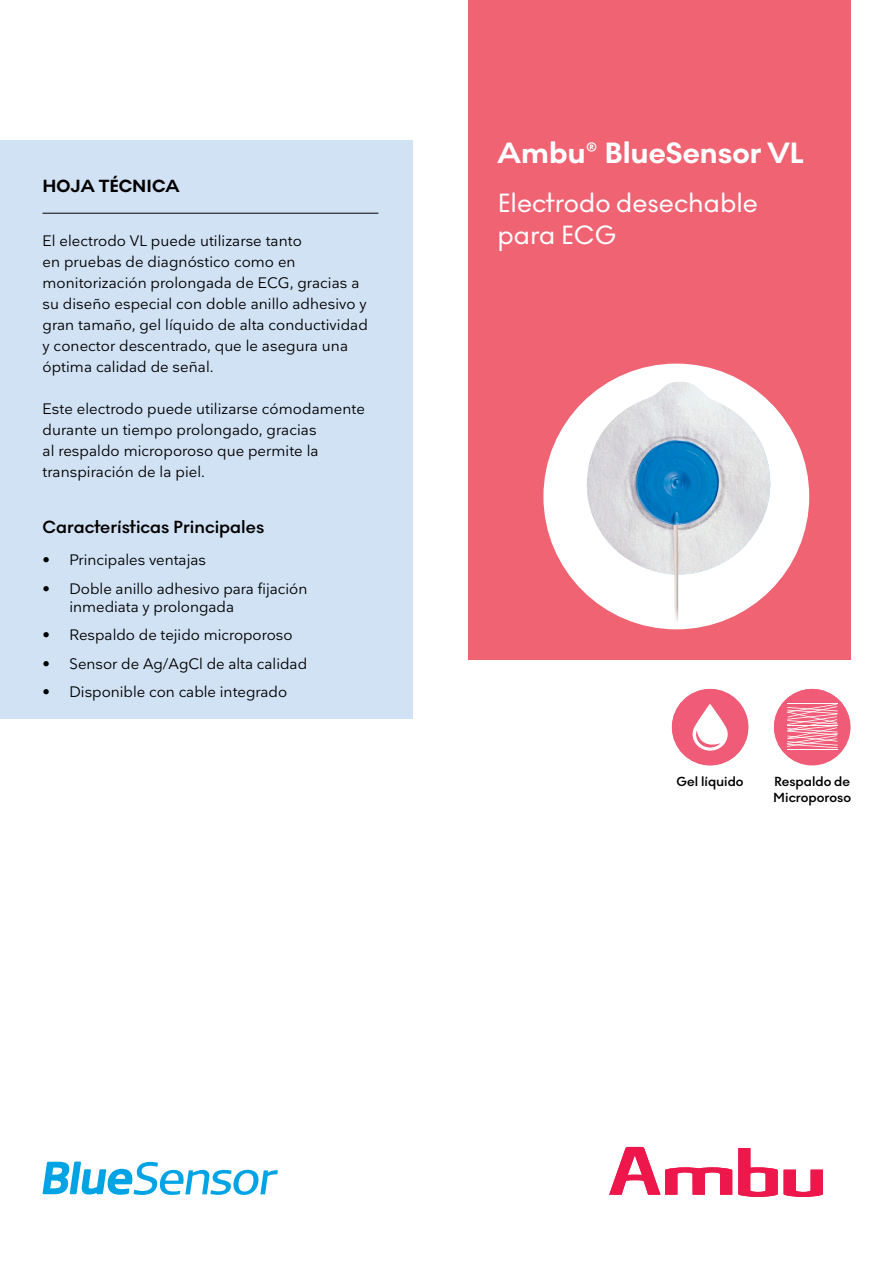
<style>
.page{position:relative;width:893px;height:1263px;background:#fff}
.page>*{position:absolute;margin:0;border:0;box-sizing:border-box;transform-origin:0 0}
.t1{font:700 30px "Noir No 1";color:#fff}
.t2{font:27px/32.4px "Noir No 1";color:#fff}
.t3{font:600 18px "Noir No 1";color:#000}
.t4{font:700 18px "Noir No 1";color:#000}
.t5{font:15px/21px "Nationale";letter-spacing:.005em;color:#000}
.t6{font:600 13.5px/16.5px "Noir No 1";color:#000}
</style>
<div class="page">
<svg style="left:784px;top:1169px;width:39px;height:28px"></svg>
<svg style="left:738px;top:1148px;width:40px;height:49px"></svg>
<svg style="left:609px;top:1147px;width:123px;height:48px"></svg>
<svg style="left:43px;top:1161px;width:235px;height:34px"></svg>
<div style="left:468px;top:0;width:382px;height:659px;background:#f06373"></div>
<div style="left:774px;top:689px;width:76px;height:76px;background:#f05c78;border-radius:50%"></div>
<hr style="left:787px;top:704px;width:51px;height:1px;background:#fff">
<hr style="left:787px;top:749px;width:51px;height:1px;background:#fff">
<hr style="left:787px;top:725px;width:51px;height:1px;background:#fff">
<svg style="left:787px;top:704px;width:50px;height:44px"></svg>
<div style="left:672px;top:689px;width:76px;height:76px;background:#f05c78;border-radius:50%"></div>
<svg style="left:693px;top:704px;width:35px;height:47px"></svg>
<div style="left:0;top:140px;width:412px;height:578px;background:#d1e2f4"></div>
<div style="left:543px;top:364px;width:266px;height:265px;background:#fff;border-radius:50%"></div>
<img style="left:584px;top:381px;width:191px;height:248px">
<hr style="left:43px;top:213px;width:335px;height:1px;background:#000">
<p class="t4" style="left:43px;top:172px;width:139px">HOJA TÉCNICA</p>
<p class="t5" style="left:43px;top:230px;width:327px">El electrodo VL puede utilizarse tanto<br>en pruebas de diagnóstico como en monitorización prolongada de ECG, gracias a su diseño especial con doble anillo adhesivo y gran tamaño, gel líquido de alta conductividad y conector descentrado, que le asegura una óptima calidad de señal.</p>
<p class="t5" style="left:43px;top:398px;width:324px">Este electrodo puede utilizarse cómodamente durante un tiempo prolongado, gracias<br>al respaldo microporoso que permite la transpiración de la piel.</p>
<p class="t3" style="left:43px;top:513px;width:223px">Características Principales</p>
<p class="t5" style="left:43px;top:549px;width:165px">• Principales ventajas</p>
<p class="t5" style="left:70px;top:579px;width:239px;line-height:18px;text-indent:-27px">• Doble anillo adhesivo para fijación inmediata y prolongada</p>
<p class="t5" style="left:43px;top:624px;width:251px">• Respaldo de tejido microporoso</p>
<p class="t5" style="left:43px;top:653px;width:266px">• Sensor de Ag/AgCl de alta calidad</p>
<p class="t5" style="left:43px;top:681px;width:246px">• Disponible con cable integrado</p>
<h1 class="t1" style="left:497px;top:130px;width:308px">Ambu® BlueSensor VL</h1>
<h2 class="t2" style="left:497px;top:186px;width:262px">Electrodo desechable para ECG</h2>
<p class="t6" style="left:677px;top:773px;width:69px">Gel líquido</p>
<p class="t6" style="left:773px;top:773px;width:79px">Respaldo de<br>Microporoso</p>
</div>
